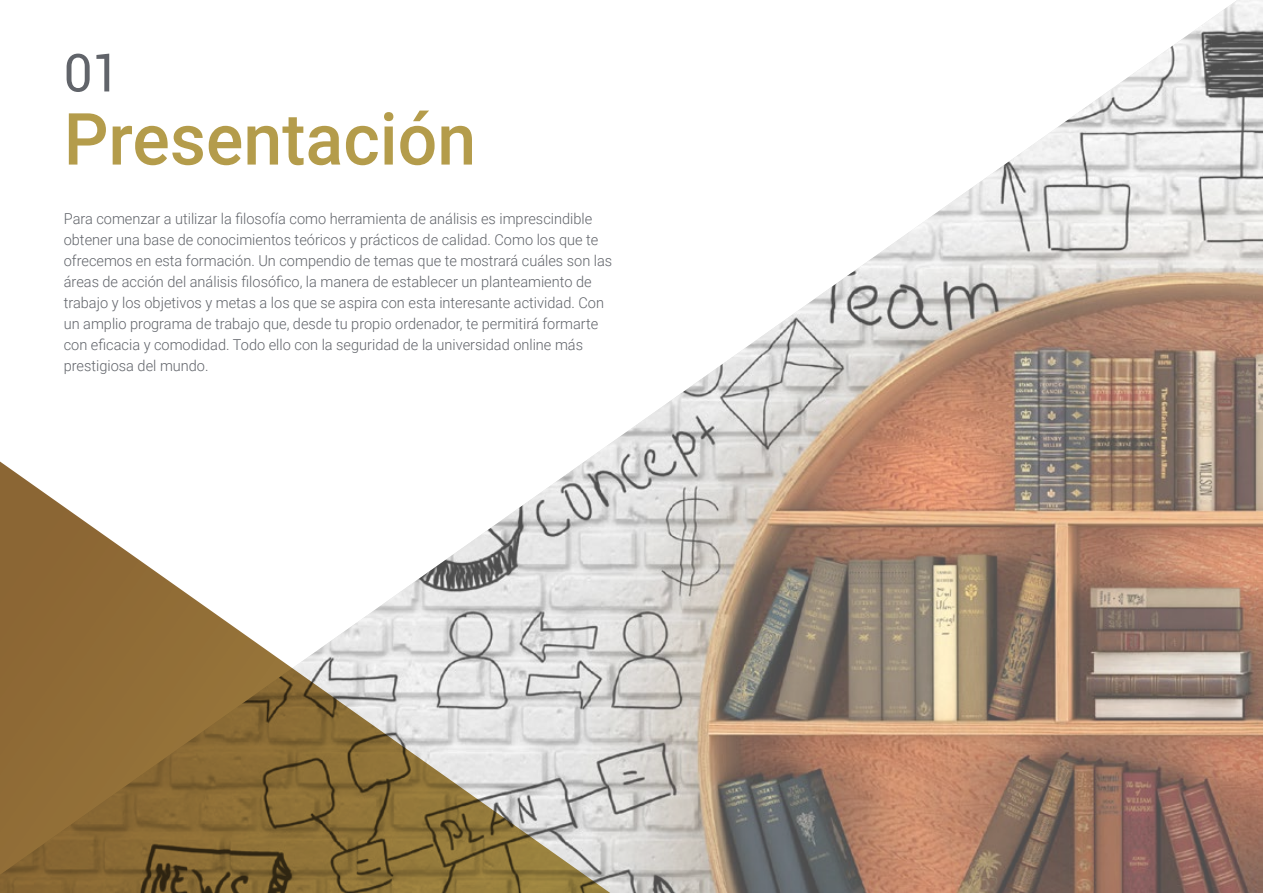
<style>
.page{position:relative;width:1263px;height:893px;background:#fff}
.page>*{position:absolute;margin:0;border:0;box-sizing:border-box;transform-origin:0 0}
.t1{font:500 72px "Roboto";color:#b49c4b}
.t2{font:52.5px "Roboto";color:#61646a}
.t3{font:300 15px/21px "Roboto";color:#61646a}
</style>
<div class="page">
<img style="left:607px;top:0;width:656px;height:893px">
<svg style="left:0;top:446px;width:640px;height:447px"></svg>
<h2 class="t2" style="left:64px;top:36px;width:58px">01</h2>
<h1 class="t1" style="left:64px;top:89px;width:414px">Presentación</h1>
<p class="t3" style="left:64px;top:207px;width:550px">Para comenzar a utilizar la filosofía como herramienta de análisis es imprescindible obtener una base de conocimientos teóricos y prácticos de calidad. Como los que te ofrecemos en esta formación. Un compendio de temas que te mostrará cuáles son las áreas de acción del análisis filosófico, la manera de establecer un planteamiento de trabajo y los objetivos y metas a los que se aspira con esta interesante actividad. Con un amplio programa de trabajo que, desde tu propio ordenador, te permitirá formarte con eficacia y comodidad. Todo ello con la seguridad de la universidad online más prestigiosa del mundo.</p>
</div>
